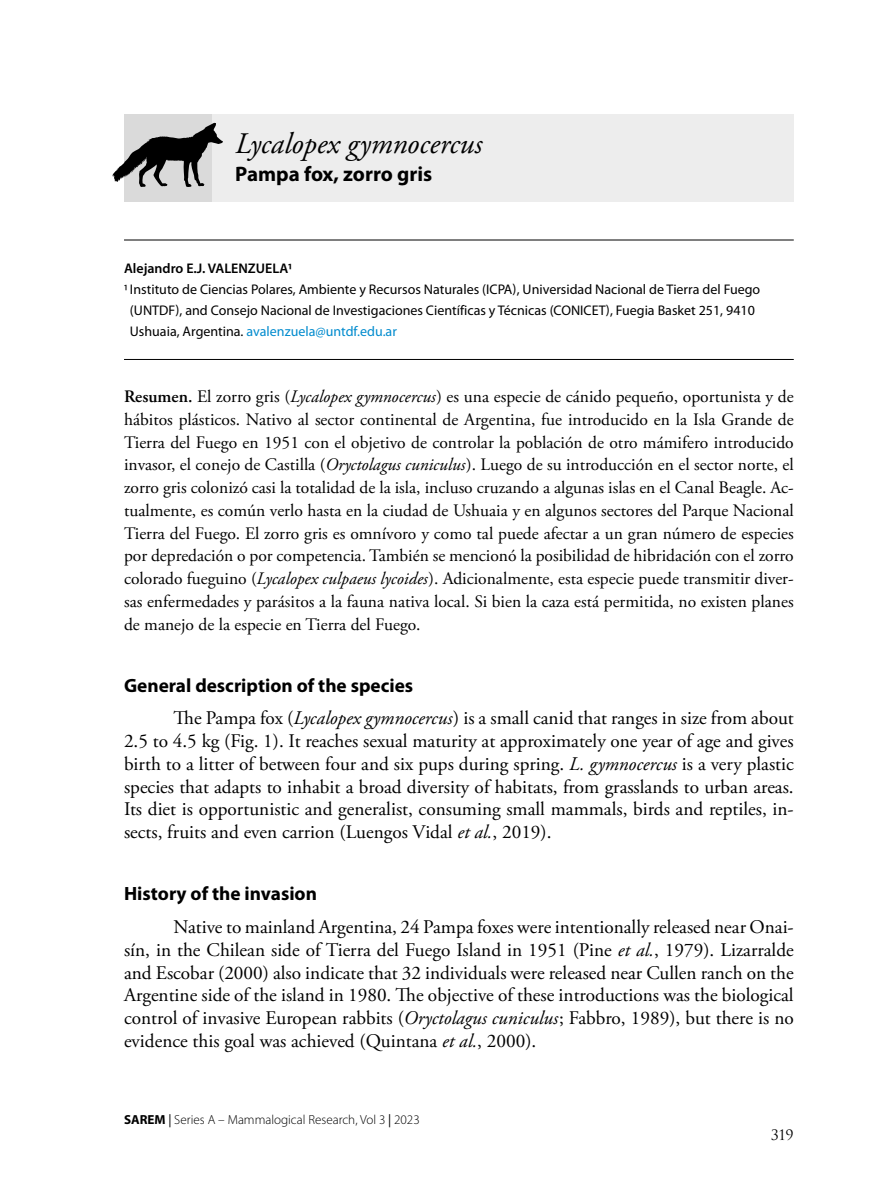
<style>
.page{position:relative;width:893px;height:1191px;background:#fff}
.page>*{position:absolute;margin:0;border:0;box-sizing:border-box;transform-origin:0 0}
.t1{font:italic 29.75px "Adobe Garamond Pro";color:#000}
.t2{font:700 21px "Myriad Pro";color:#000}
.t3{font:19.25px/22.8px "Adobe Garamond Pro";color:#000;text-align:justify}
.t4{font:700 19.25px "Myriad Pro";color:#000}
.t5{font:17.5px/22.8px "Adobe Garamond Pro";color:#000;text-align:justify}
.t6{font:14px/21px "Myriad Pro";color:#000}
.t7{font:600 14px "Myriad Pro";color:#000}
.t8{font:14px "Trajan";color:#000}
.t9{font:300 13.12px "Myriad Pro";color:#000}
.s1{color:#008bce}
.s2{font-weight:600}
.s3{font-style:italic}
.s4{font-weight:700}
.s5{font-weight:400}
</style>
<div class="page">
<hr style="left:124px;top:240px;width:670px;height:1px;background:#000">
<hr style="left:124px;top:359px;width:670px;height:1px;background:#000">
<div style="left:212px;top:114px;width:582px;height:88px;background:#ededed"></div>
<div style="left:124px;top:114px;width:88px;height:88px;background:#dadada"></div>
<svg style="left:112px;top:123px;width:111px;height:64px"></svg>
<h1 class="t1" style="left:235px;top:126px;width:248px">Lycalopex gymnocercus</h1>
<p class="t2" style="left:235px;top:162px;width:199px">Pampa fox, zorro gris</p>
<p class="t7" style="left:124px;top:260px;width:170px">Alejandro E.J. VALENZUELA1</p>
<p class="t6" style="left:130px;top:279px;width:632px;text-indent:-6px">1 Instituto de Ciencias Polares, Ambiente y Recursos Naturales (ICPA), Universidad Nacional de Tierra del Fuego (UNTDF), and Consejo Nacional de Investigaciones Científicas y Técnicas (CONICET), Fuegia Basket 251, 9410<br>Ushuaia, Argentina. <span class="s1">avalenzuela@untdf.edu.ar</span></p>
<p class="t5" style="left:124px;top:386px;width:671px"><span class="s2">Resumen.</span> El zorro gris (<span class="s3">Lycalopex gymnocercus</span>) es una especie de cánido pequeño, oportunista y de hábitos plásticos. Nativo al sector continental de Argentina, fue introducido en la Isla Grande de Tierra del Fuego en 1951 con el objetivo de controlar la población de otro mámifero introducido invasor, el conejo de Castilla (<span class="s3">Oryctolagus cuniculus</span>). Luego de su introducción en el sector norte, el zorro gris colonizó casi la totalidad de la isla, incluso cruzando a algunas islas en el Canal Beagle. Ac&shy;tualmente, es común verlo hasta en la ciudad de Ushuaia y en algunos sectores del Parque Nacional Tierra del Fuego. El zorro gris es omnívoro y como tal puede afectar a un gran número de especies por depredación o por competencia. También se mencionó la posibilidad de hibridación con el zorro colorado fueguino (<span class="s3">Lycalopex culpaeus lycoides</span>). Adicionalmente, esta especie puede transmitir diver&shy;sas enfermedades y parásitos a la fauna nativa local. Si bien la caza está permitida, no existen planes de manejo de la especie en Tierra del Fuego.</p>
<p class="t4" style="left:124px;top:674px;width:291px">General description of the species</p>
<p class="t3" style="left:124px;top:707px;width:671px;text-indent:50px">The Pampa fox (<span class="s3">Lycalopex gymnocercus</span>) is a small canid that ranges in size from about 2.5 to 4.5 kg (Fig. 1). It reaches sexual maturity at approximately one year of age and gives birth to a litter of between four and six pups during spring. <span class="s3">L. gymnocercus</span> is a very plastic species that adapts to inhabit a broad diversity of habitats, from grasslands to urban areas.<br>Its diet is opportunistic and generalist, consuming small mammals, birds and reptiles, in&shy;sects, fruits and even carrion (Luengos Vidal <span class="s3">et al.</span>, 2019).</p>
<p class="t4" style="left:124px;top:883px;width:194px">History of the invasion</p>
<p class="t3" style="left:124px;top:916px;width:671px;text-indent:50px">Native to mainland Argentina, 24 Pampa foxes were intentionally released near Onai&shy;sín, in the Chilean side of Tierra del Fuego Island in 1951 (Pine <span class="s3">et al.</span>, 1979). Lizarralde and Escobar (2000) also indicate that 32 individuals were released near Cullen ranch on the Argentine side of the island in 1980. The objective of these introductions was the biological control of invasive European rabbits (<span class="s3">Oryctolagus cuniculus</span>; Fabbro, 1989), but there is no evidence this goal was achieved (Quintana <span class="s3">et al.</span>, 2000).</p>
<p class="t9" style="left:124px;top:1112px;width:297px"><span class="s4">SAREM</span> <span class="s5">|</span> Series A – Mammalogical Research, Vol 3 <span class="s5">|</span> 2023</p>
<p class="t8" style="left:771px;top:1126px;width:25px">319</p>
</div>
